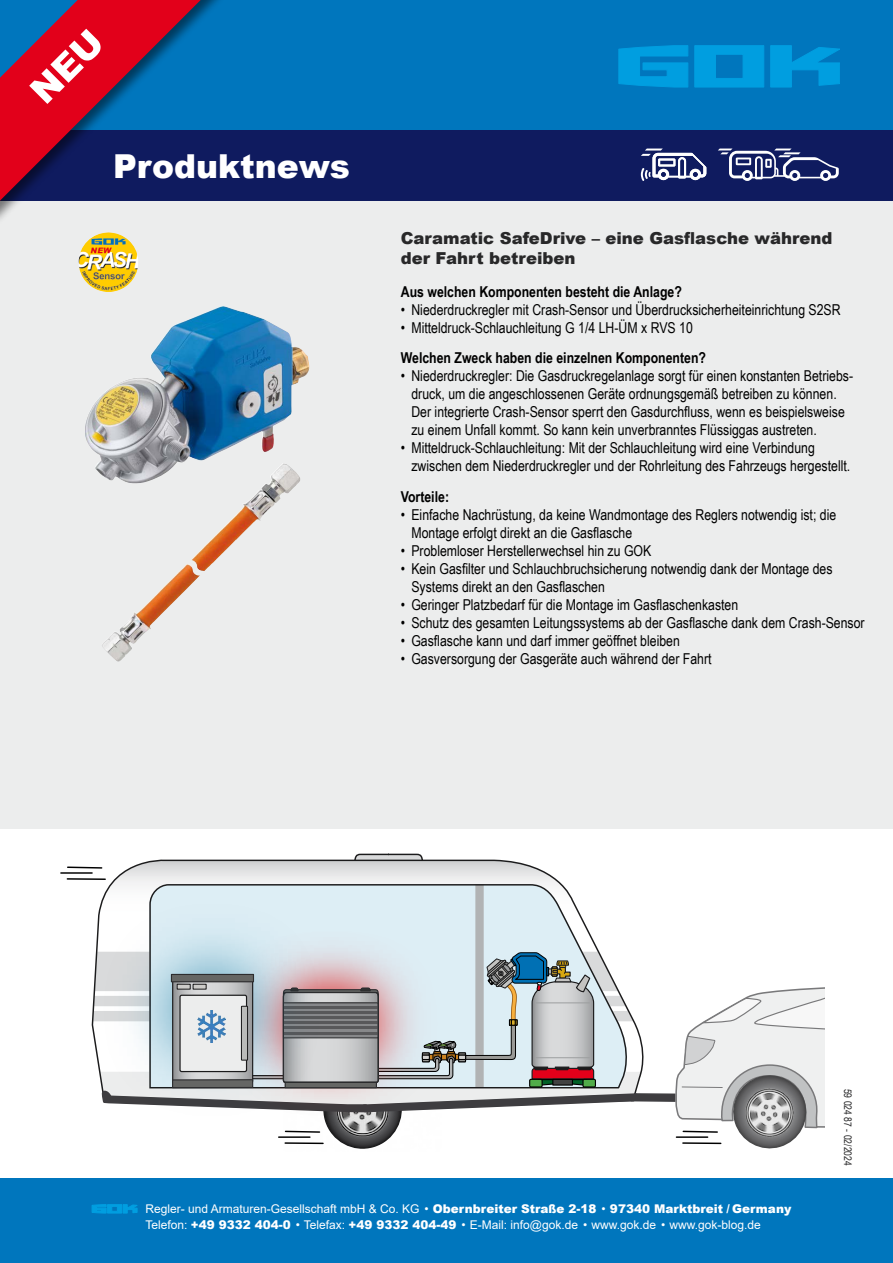
<style>
.page{position:relative;width:893px;height:1263px;background:#fff}
.page>*{position:absolute;margin:0;border:0;box-sizing:border-box;transform-origin:0 0}
.t1{font:900 33px "Arial";color:#fff}
.t2{font:900 16.5px/19.8px "Arial";color:#282829}
.t3{font:15px/18px "Arial Narrow";color:#000}
.t4{font:700 15px "Arial Narrow";color:#000}
.t5{font:12px/15.3px "Arial";color:#fff}
.t6{font:10.5px "Arial Narrow";color:#282829}
.s1{font-weight:900}
</style>
<div class="page">
<div style="left:0;top:0;width:893px;height:208px;background:#0076bd"></div>
<div style="left:0;top:198px;width:893px;height:631px;background:#eceded"></div>
<div style="left:0;top:1178px;width:893px;height:85px;background:#0076bd"></div>
<div style="left:0;top:130px;width:893px;height:70px;background:#0f1b5f"></div>
<div style="left:0;top:0;width:232px;height:226px;background:#000;opacity:.5"></div>
<svg style="left:0;top:0;width:218px;height:211px"></svg>
<svg style="left:770px;top:46px;width:70px;height:41px"></svg>
<svg style="left:619px;top:45px;width:69px;height:42px"></svg>
<svg style="left:694px;top:45px;width:70px;height:42px"></svg>
<svg style="left:92px;top:1204px;width:45px;height:9px"></svg>
<svg style="left:641px;top:149px;width:65px;height:32px"></svg>
<svg style="left:718px;top:149px;width:121px;height:32px"></svg>
<svg style="left:67px;top:866px;width:24px;height:3px"></svg>
<hr style="left:61px;top:872px;width:31px;height:2px;background:#000">
<hr style="left:67px;top:878px;width:38px;height:2px;background:#000">
<svg style="left:354px;top:853px;width:69px;height:6px"></svg>
<svg style="left:91px;top:859px;width:509px;height:174px"></svg>
<div style="left:331px;top:923px;width:102px;height:29px;background:#ddeef5"></div>
<img style="left:93px;top:892px;width:238px;height:154px">
<svg style="left:95px;top:952px;width:730px;height:197px"></svg>
<div style="left:583px;top:1079px;width:12px;height:8px;background:#51ac49"></div>
<div style="left:582px;top:1079px;width:14px;height:8px;border:1px solid #000"></div>
<div style="left:530px;top:1079px;width:12px;height:8px;background:#51ac49"></div>
<div style="left:529px;top:1079px;width:14px;height:8px;border:1px solid #000"></div>
<div style="left:553px;top:1079px;width:19px;height:6px;background:#424242"></div>
<div style="left:552px;top:1079px;width:21px;height:6px;border:1px solid #000"></div>
<img style="left:85px;top:306px;width:224px;height:196px">
<img style="left:79px;top:232px;width:59px;height:60px;border-radius:29px">
<div style="left:29px;top:29px;width:76px;height:75px;background:#e2001a"></div>
<h1 class="t1" style="left:113px;top:142px;width:239px">Produktnews</h1>
<p class="t2" style="left:401px;top:228px;width:433px">Caramatic SafeDrive – eine Gasflasche während der Fahrt betreiben</p>
<p class="t4" style="left:401px;top:280px;width:283px">Aus welchen Komponenten besteht die Anlage?</p>
<p class="t3" style="left:401px;top:300px;width:441px">• Niederdruckregler mit Crash-Sensor und Überdrucksicherheiteinrichtung S2SR</p>
<p class="t3" style="left:401px;top:318px;width:294px">• Mitteldruck-Schlauchleitung G 1/4 LH-ÜM x RVS 10</p>
<p class="t4" style="left:401px;top:347px;width:307px">Welchen Zweck haben die einzelnen Komponenten?</p>
<p class="t3" style="left:411px;top:367px;width:443px;text-indent:-11px">• Niederdruckregler: Die Gasdruckregelanlage sorgt für einen konstanten Betriebs&shy;druck, um die angeschlossenen Geräte ordnungsgemäß betreiben zu können.<br>Der integrierte Crash-Sensor sperrt den Gasdurchfluss, wenn es beispielsweise zu einem Unfall kommt. So kann kein unverbranntes Flüssiggas austreten.</p>
<p class="t3" style="left:411px;top:439px;width:440px;text-indent:-11px">• Mitteldruck-Schlauchleitung: Mit der Schlauchleitung wird eine Verbindung zwischen dem Niederdruckregler und der Rohrleitung des Fahrzeugs hergestellt.</p>
<p class="t4" style="left:401px;top:486px;width:50px">Vorteile:</p>
<p class="t3" style="left:411px;top:505px;width:426px;text-indent:-11px">• Einfache Nachrüstung, da keine Wandmontage des Reglers notwendig ist; die<br>Montage erfolgt direkt an die Gasflasche</p>
<p class="t3" style="left:401px;top:541px;width:252px">• Problemloser Herstellerwechsel hin zu GOK</p>
<p class="t3" style="left:411px;top:559px;width:423px;text-indent:-11px">• Kein Gasfilter und Schlauchbruchsicherung notwendig dank der Montage des<br>Systems direkt an den Gasflaschen</p>
<p class="t3" style="left:401px;top:595px;width:339px">• Geringer Platzbedarf für die Montage im Gasflaschenkasten</p>
<p class="t3" style="left:401px;top:613px;width:465px">• Schutz des gesamten Leitungssystems ab der Gasflasche dank dem Crash-Sensor</p>
<p class="t3" style="left:401px;top:631px;width:281px">• Gasflasche kann und darf immer geöffnet bleiben</p>
<p class="t3" style="left:401px;top:649px;width:312px">• Gasversorgung der Gasgeräte auch während der Fahrt</p>
<p class="t6" style="left:855px;top:1089px;width:79px;rotate:90deg">59 024 87 - 02/2024</p>
<p class="t5" style="left:145px;top:1201px;width:647px">Regler- und Armaturen-Gesellschaft mbH &amp; Co. KG • <span class="s1">Obernbreiter Straße 2-18</span> • <span class="s1">97340 Marktbreit / Germany<br></span>Telefon: <span class="s1">+49 9332 404-0</span> • Telefax: <span class="s1">+49 9332 404-49</span> • E-Mail: info@gok.de • www.gok.de • www.gok-blog.de</p>
</div>
